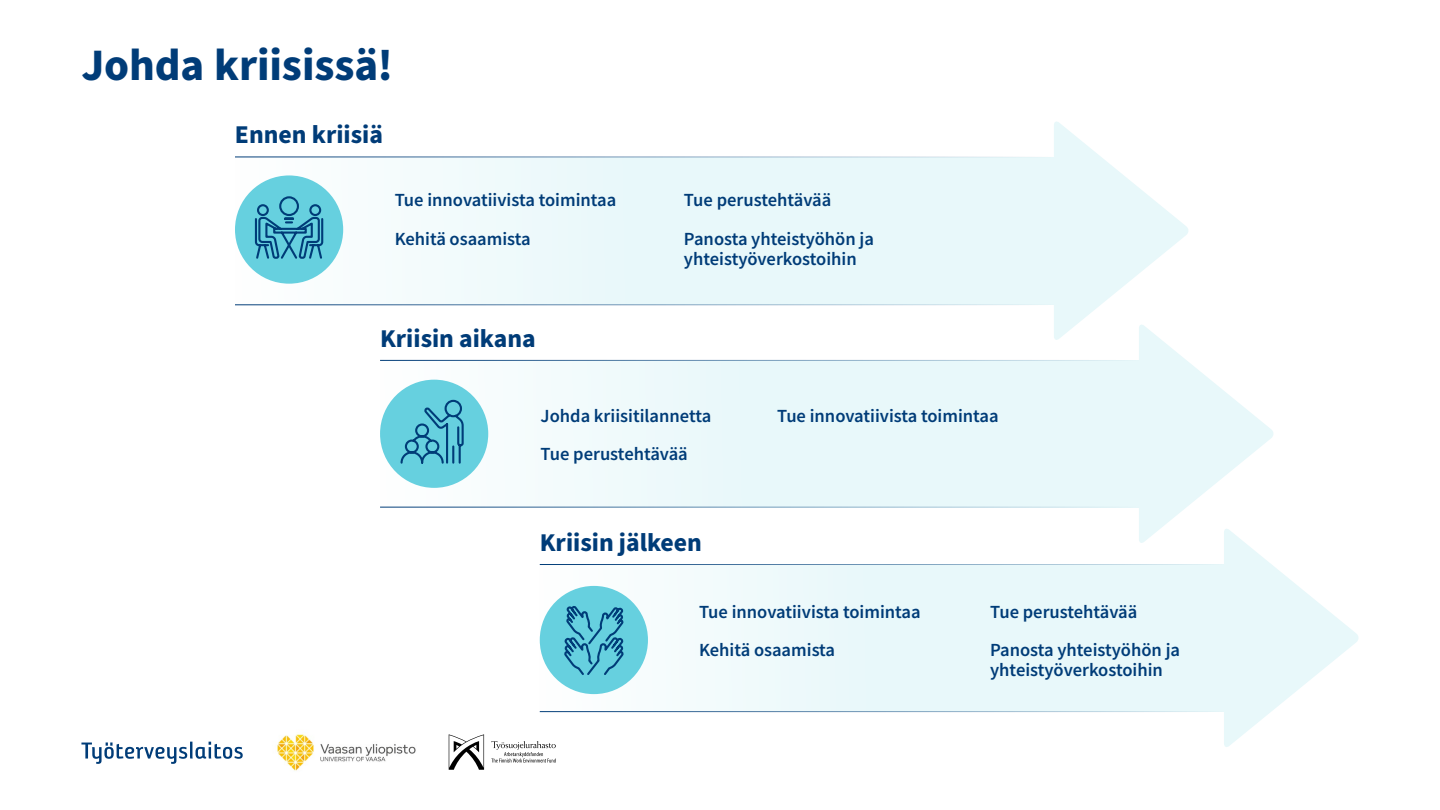
<style>
.page{position:relative;width:1440px;height:810px;background:#fff}
.page>*{position:absolute;margin:0;border:0;box-sizing:border-box;transform-origin:0 0}
.H1_otsikko{font:700 45px "Source Sans Pro";letter-spacing:-.005em;color:#003c78}
.H2_otsikko{font:700 25.65px "Source Sans Pro";color:#003c78}
.graafin_teksti{font:600 18.52px/20px "Source Sans Pro";color:#003c78}
</style>
<div class="page">
<div style="left:235px;top:157px;width:819px;height:147px;background:#e8f8fa"></div>
<hr style="left:235px;top:157px;width:819px;height:1px;background:#003c78">
<hr style="left:235px;top:304px;width:819px;height:1px;background:#003c78">
<svg style="left:380px;top:361px;width:674px;height:146px;fill:#e8f8fa"></svg>
<hr style="left:380px;top:360px;width:759px;height:1px;background:#003c78">
<hr style="left:380px;top:507px;width:759px;height:1px;background:#003c78">
<svg style="left:1054px;top:121px;width:305px;height:626px"></svg>
<div style="left:540px;top:564px;width:684px;height:148px;background:#e8f8fa"></div>
<hr style="left:540px;top:564px;width:684px;height:1px;background:#003c78">
<hr style="left:540px;top:711px;width:684px;height:1px;background:#003c78">
<div style="left:380px;top:380px;width:108px;height:108px;background:#66d0df;border-radius:50%"></div>
<svg style="left:400px;top:399px;width:64px;height:65px"></svg>
<svg style="left:449px;top:734px;width:35px;height:36px"></svg>
<svg style="left:491px;top:741px;width:65px;height:22px"></svg>
<img style="left:277px;top:734px;width:139px;height:37px">
<svg style="left:81px;top:742px;width:162px;height:22px"></svg>
<div style="left:540px;top:586px;width:108px;height:108px;background:#66d0df;border-radius:50%"></div>
<svg style="left:564px;top:606px;width:60px;height:69px"></svg>
<div style="left:235px;top:175px;width:108px;height:109px;background:#66d0df;border-radius:50%"></div>
<svg style="left:254px;top:196px;width:70px;height:63px"></svg>
<h1 class="H1_otsikko" style="left:81px;top:34px;width:313px">Johda kriisissä!</h1>
<h2 class="H2_otsikko" style="left:235px;top:117px;width:150px">Ennen kriisiä</h2>
<h2 class="graafin_teksti" style="left:395px;top:190px;width:223px">Tue innovatiivista toimintaa</h2>
<h2 class="graafin_teksti" style="left:395px;top:228px;width:138px">Kehitä osaamista</h2>
<h2 class="H2_otsikko" style="left:380px;top:321px;width:157px">Kriisin aikana</h2>
<h2 class="graafin_teksti" style="left:684px;top:190px;width:149px">Tue perustehtävää</h2>
<h2 class="graafin_teksti" style="left:684px;top:228px;width:191px">Panosta yhteistyöhön ja yhteistyöverkostoihin</h2>
<h2 class="graafin_teksti" style="left:541px;top:405px;width:172px">Johda kriisitilannetta</h2>
<h2 class="graafin_teksti" style="left:541px;top:443px;width:149px">Tue perustehtävää</h2>
<h2 class="H2_otsikko" style="left:540px;top:525px;width:164px">Kriisin jälkeen</h2>
<h2 class="graafin_teksti" style="left:777px;top:405px;width:223px">Tue innovatiivista toimintaa</h2>
<h2 class="graafin_teksti" style="left:699px;top:602px;width:223px">Tue innovatiivista toimintaa</h2>
<h2 class="graafin_teksti" style="left:699px;top:640px;width:138px">Kehitä osaamista</h2>
<h2 class="graafin_teksti" style="left:990px;top:602px;width:149px">Tue perustehtävää</h2>
<h2 class="graafin_teksti" style="left:990px;top:640px;width:191px">Panosta yhteistyöhön ja yhteistyöverkostoihin</h2>
</div>
